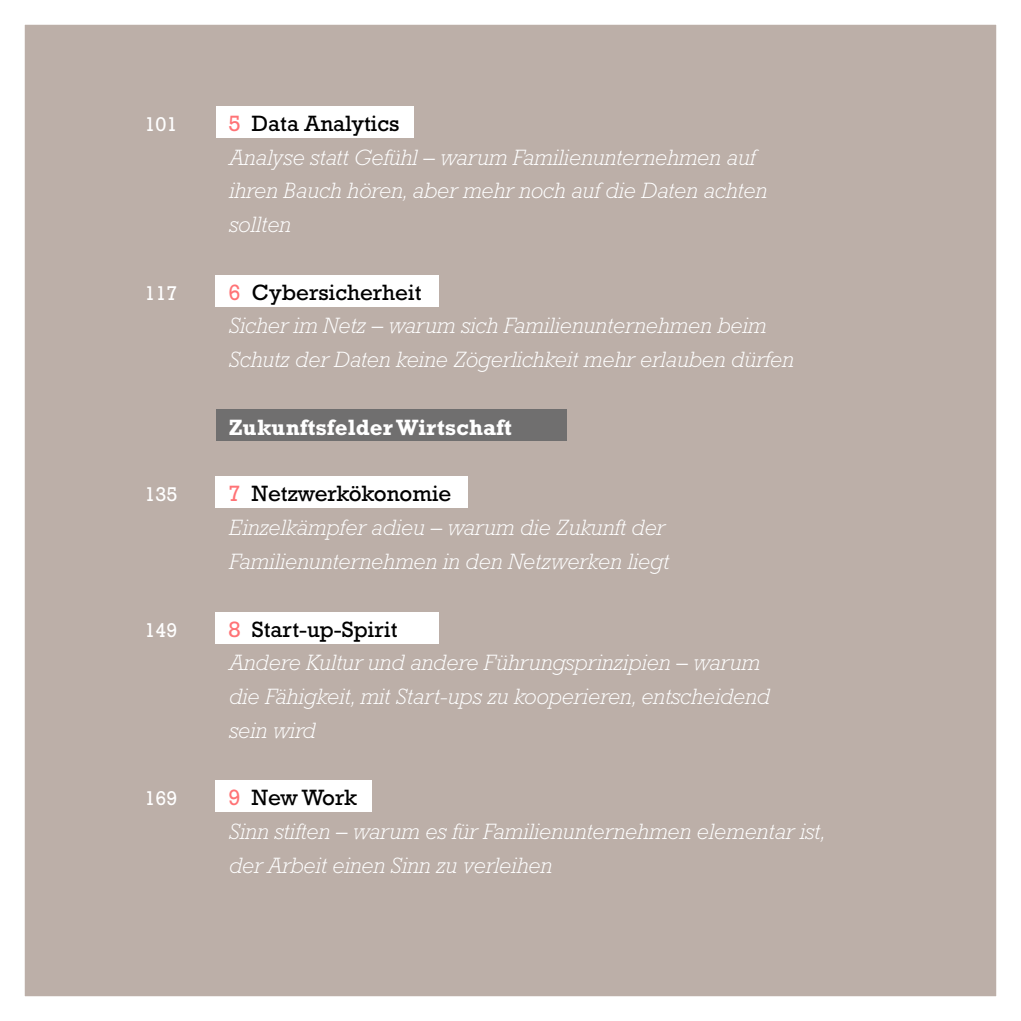
<style>
.page{position:relative;width:1021px;height:1021px;background:#fff}
.page>*{position:absolute;margin:0;border:0;box-sizing:border-box;transform-origin:0 0}
.t1{font:italic 300 22.5px/33.8px "Rockwell Std";color:#fff}
.t2{font:700 22.5px "Rockwell Std";color:#fff}
.t3{font:20.25px "Rockwell Std";color:#fff}
.s1{font-weight:400;font-style:normal;color:#ff7376}
.s2{font-weight:400;font-style:normal;color:#000}
</style>
<div class="page">
<div style="left:0;top:0;width:1020px;height:1020px;background:#bcafa8"></div>
<div style="left:0;top:0;width:1020px;height:1020px;border:25px solid #fff"></div>
<div style="left:216px;top:106px;width:197px;height:31px;background:#fff"></div>
<div style="left:216px;top:275px;width:223px;height:31px;background:#fff"></div>
<div style="left:216px;top:409px;width:350px;height:32px;background:#706f6f"></div>
<div style="left:216px;top:477px;width:252px;height:31px;background:#fff"></div>
<div style="left:216px;top:612px;width:223px;height:31px;background:#fff"></div>
<div style="left:216px;top:781px;width:156px;height:31px;background:#fff"></div>
<p class="t3" style="left:144px;top:112px;width:34px">101</p>
<p class="t1" style="left:228px;top:106px;width:539px"><span class="s1">5</span> <span class="s2">Data Analytics<br></span>Analyse statt Gefühl – warum Familienunternehmen auf ihren Bauch hören, aber mehr noch auf die Daten achten sollten</p>
<p class="t3" style="left:144px;top:281px;width:34px">117</p>
<p class="t1" style="left:228px;top:275px;width:566px"><span class="s1">6</span> <span class="s2">Cybersicherheit<br></span>Sicher im Netz – warum sich Familienunternehmen beim<br>Schutz der Daten keine Zögerlichkeit mehr erlauben dürfen</p>
<p class="t2" style="left:228px;top:414px;width:285px">Zukunftsfelder Wirtschaft</p>
<p class="t3" style="left:144px;top:483px;width:34px">135</p>
<p class="t1" style="left:228px;top:477px;width:441px"><span class="s1">7</span> <span class="s2">Netzwerkökonomie<br></span>Einzelkämpfer adieu – warum die Zukunft der<br>Familienunternehmen in den Netzwerken liegt</p>
<p class="t3" style="left:144px;top:618px;width:34px">149</p>
<p class="t1" style="left:228px;top:612px;width:542px"><span class="s1">8</span> <span class="s2">Start-up-Spirit<br></span>Andere Kultur und andere Führungsprinzipien – warum die Fähigkeit, mit Start-ups zu kooperieren, entscheidend sein wird</p>
<p class="t3" style="left:144px;top:786px;width:34px">169</p>
<p class="t1" style="left:228px;top:780px;width:598px"><span class="s1">9</span> <span class="s2">New Work<br></span>Sinn stiften – warum es für Familienunternehmen elementar ist, der Arbeit einen Sinn zu verleihen</p>
</div>
